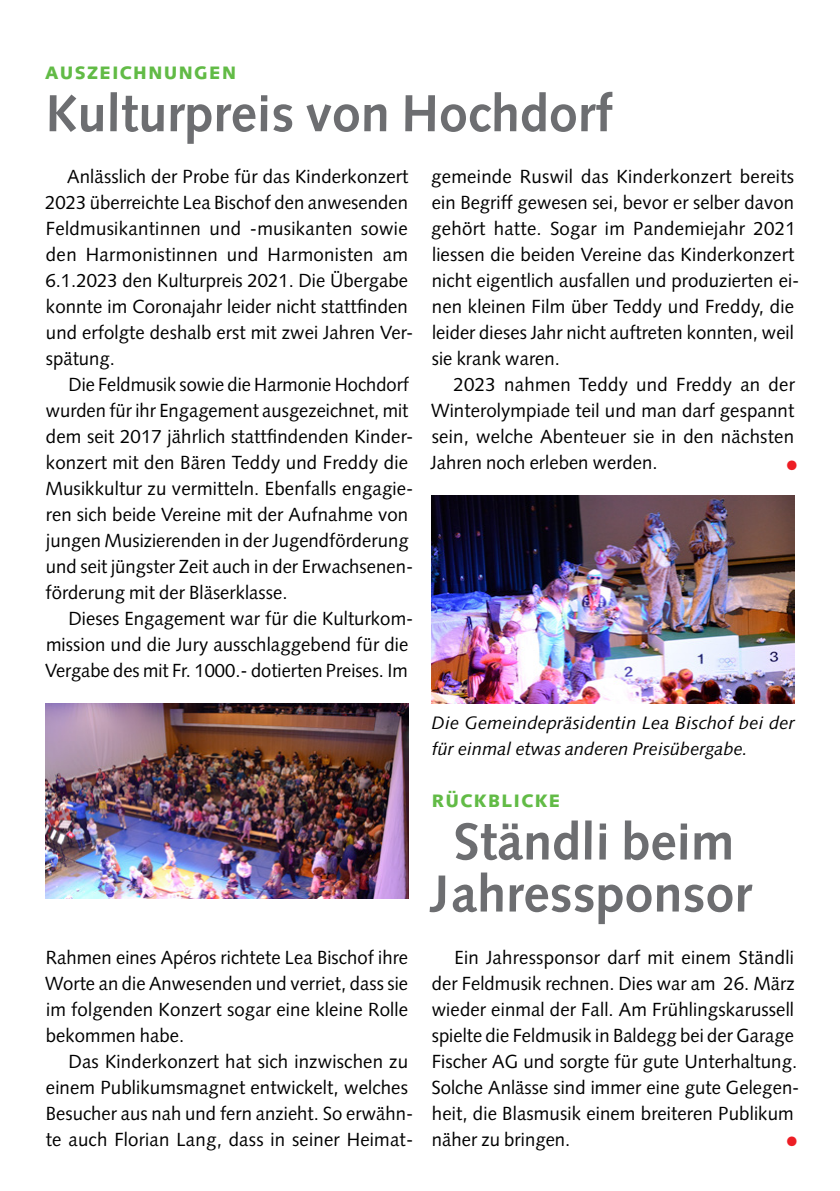
<style>
.page{position:relative;width:840px;height:1191px;background:#fff}
.page>*{position:absolute;margin:0;border:0;box-sizing:border-box;transform-origin:0 0}
.t1{font:700 52px/52px "Syntax LT";color:#6d6e71;text-align:center}
.t2{font:19px/26px "Syntax LT";letter-spacing:.005em;color:#000}
.t3{font:19px/26px "Syntax LT";letter-spacing:.005em;color:#000;scale:.96 1}
.t4{font:italic 18px/26px "Syntax LT";letter-spacing:.01em;color:#000}
.t5{font:900 18px "Syntax LT";letter-spacing:.08em;color:#62bb46}
</style>
<div class="page">
<img style="left:45px;top:703px;width:363px;height:195px">
<img style="left:431px;top:495px;width:363px;height:208px">
<p class="t5" style="left:45px;top:62px;width:192px">AUSZEICHNUNGEN</p>
<h1 class="t1" style="left:46px;top:88px;width:568px">Kulturpreis von Hochdorf</h1>
<p class="t2" style="left:45px;top:164px;width:369px;text-indent:22px">Anlässlich der Probe für das Kinderkonzert 2023 überreichte Lea Bischof den anwesenden Feldmusikantinnen und -musikanten sowie den Harmonistinnen und Harmonisten am 6.1.2023 den Kulturpreis 2021. Die Übergabe konnte im Coronajahr leider nicht stattfinden und erfolgte deshalb erst mit zwei Jahren Ver&shy;spätung.</p>
<p class="t3" style="left:45px;top:372px;width:384px;text-indent:23px">Die Feldmusik sowie die Harmonie Hochdorf wurden für ihr Engagement ausgezeichnet, mit dem seit 2017 jährlich stattfindenden Kinder&shy;konzert mit den Bären Teddy und Freddy die Musikkultur zu vermitteln. Ebenfalls engagie&shy;ren sich beide Vereine mit der Aufnahme von jungen Musizierenden in der Jugendförderung und seit jüngster Zeit auch in der Erwachsenen&shy;förderung mit der Bläserklasse.</p>
<p class="t2" style="left:45px;top:606px;width:369px;text-indent:23px">Dieses Engagement war für die Kulturkom&shy;mission und die Jury ausschlaggebend für die<br>Vergabe des mit Fr. 1000.- dotierten Preises. Im</p>
<p class="t2" style="left:431px;top:164px;width:369px">gemeinde Ruswil das Kinderkonzert bereits ein Begriff gewesen sei, bevor er selber davon gehört hatte. Sogar im Pandemiejahr 2021 liessen die beiden Vereine das Kinderkonzert nicht eigentlich ausfallen und produzierten ei&shy;nen kleinen Film über Teddy und Freddy, die leider dieses Jahr nicht auftreten konnten, weil sie krank waren.</p>
<p class="t2" style="left:430px;top:372px;width:365px;text-align:justify;text-indent:23px">2023 nahmen Teddy und Freddy an der Winterolympiade teil und man darf gespannt sein, welche Abenteuer sie in den nächsten Jahren noch erleben werden.</p>
<p class="t2" style="left:45px;top:944px;width:364px;text-align:justify">Rahmen eines Apéros richtete Lea Bischof ihre Worte an die Anwesenden und verriet, dass sie im folgenden Konzert sogar eine kleine Rolle bekommen habe.</p>
<p class="t2" style="left:46px;top:1048px;width:369px;text-indent:23px">Das Kinderkonzert hat sich inzwischen zu einem Publikumsmagnet entwickelt, welches Besucher aus nah und fern anzieht. So erwähn&shy;te auch Florian Lang, dass in seiner Heimat-</p>
<p class="t4" style="left:431px;top:710px;width:364px">Die Gemeindepräsidentin Lea Bischof bei der für einmal etwas anderen Preisübergabe.</p>
<p class="t5" style="left:431px;top:790px;width:130px">RÜCKBLICKE</p>
<h1 class="t1" style="left:430px;top:816px;width:322px">Ständli beim<br>Jahressponsor</h1>
<p class="t2" style="left:431px;top:944px;width:369px;text-indent:23px">Ein Jahressponsor darf mit einem Ständli der Feldmusik rechnen. Dies war am 26. März wieder einmal der Fall. Am Frühlingskarussell spielte die Feldmusik in Baldegg bei der Garage Fischer AG und sorgte für gute Unterhaltung.<br>Solche Anlässe sind immer eine gute Gelegen&shy;heit, die Blasmusik einem breiteren Publikum näher zu bringen.</p>
</div>
